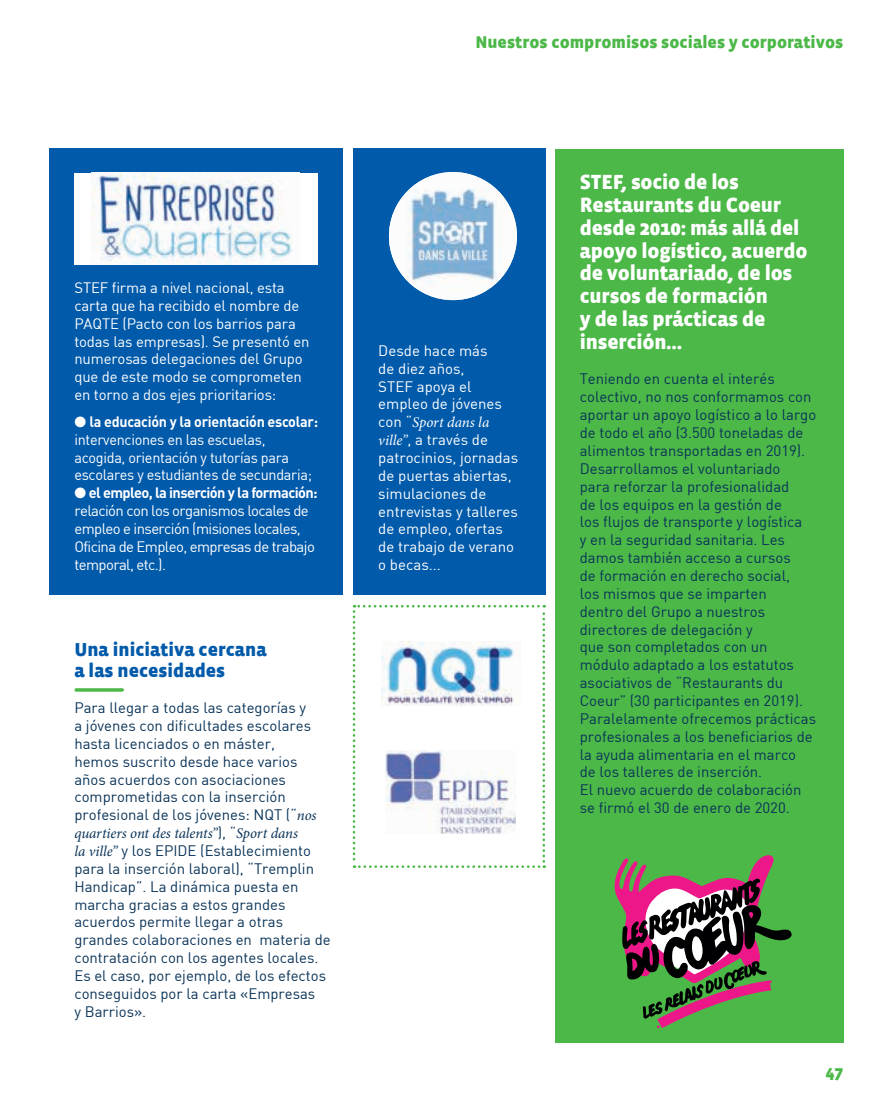
<style>
.page{position:relative;width:893px;height:1117px;background:#fff}
.page>*{position:absolute;margin:0;border:0;box-sizing:border-box;transform-origin:0 0}
.t1{font:900 21px/22.8px "Vista Sans";letter-spacing:-.01em;color:#fff}
.t2{font:900 19.25px/21px "Vista Sans";color:#015aaa}
.t3{font:900 17.5px "Vista Sans";color:#4cb848}
.t4{font:900 17.5px "Vista Sans Alt";color:#4cb848}
.t5{font:14.88px/17.8px "DIN";color:#093358}
.t6{font:14.88px/17.8px "DIN";letter-spacing:-.01em;color:#fff}
.t7{font:14.88px/17.8px "DIN";letter-spacing:-.04em;color:#fff}
.t8{font:italic 14.88px "Minion Pro";letter-spacing:-.005em;color:#093358}
.t9{font:italic 14.88px "Minion Pro";letter-spacing:-.005em;color:#fff}
.s1{font-weight:700}
.s2{font-family:"Minion Pro";font-style:italic}
.s3{font-family:"DIN";font-style:normal}
</style>
<div class="page">
<div style="left:555px;top:149px;width:288px;height:893px;background:#4cb848"></div>
<svg style="left:353px;top:604px;width:192px;height:263px"></svg>
<img style="left:385px;top:750px;width:130px;height:83px">
<div style="left:370px;top:641px;width:160px;height:64px;background:#fff"></div>
<img style="left:381px;top:641px;width:140px;height:64px">
<div style="left:353px;top:149px;width:193px;height:446px;background:#015aaa"></div>
<img style="left:389px;top:172px;width:128px;height:128px;border-radius:64px">
<div style="left:50px;top:149px;width:293px;height:446px;background:#015aaa"></div>
<div style="left:74px;top:173px;width:243px;height:91px;background:#fff"></div>
<img style="left:91px;top:173px;width:202px;height:91px">
<hr style="left:76px;top:688px;width:46px;height:3px;background:#4cb848">
<svg style="left:614px;top:855px;width:178px;height:174px"></svg>
<p class="t6" style="left:74px;top:278px;width:237px">STEF firma a nivel nacional, esta carta que ha recibido el nombre de PAQTE (Pacto con los barrios para todas las empresas). Se presentó en numerosas delegaciones del Grupo que de este modo se comprometen en torno a dos ejes prioritarios:</p>
<p class="t6" style="left:74px;top:412px;width:245px">● <span class="s1">la educación y la orientación escolar: </span>intervenciones en las escuelas, acogida, orientación y tutorías para escolares y estudiantes de secundaria;</p>
<p class="t7" style="left:74px;top:483px;width:245px">● <span class="s1">el empleo, la inserción y la formación: </span>relación con los organismos locales de empleo e inserción (misiones locales, Oficina de Empleo, empresas de trabajo temporal, etc.).</p>
<p class="t2" style="left:74px;top:639px;width:194px">Una iniciativa cercana a las necesidades</p>
<p class="t5" style="left:74px;top:698px;width:244px">Para llegar a todas las categorías y a jóvenes con dificultades escolares hasta licenciados o en máster, hemos suscrito desde hace varios años acuerdos con asociaciones comprometidas con la inserción profesional de los jóvenes: NQT (“<span class="s2">nos</span></p>
<p class="t8" style="left:74px;top:823px;width:225px">quartiers ont des talents”<span class="s3">), “</span>Sport dans</p>
<p class="t5" style="left:74px;top:841px;width:258px"><span class="s2">la ville”</span> y los EPIDE (Establecimiento para la inserción laboral), “Tremplin Handicap”. La dinámica puesta en marcha gracias a estos grandes acuerdos permite llegar a otras grandes colaboraciones en materia de contratación con los agentes locales.<br>Es el caso, por ejemplo, de los efectos conseguidos por la carta «Empresas<br>y Barrios».</p>
<p class="t3" style="left:475px;top:33px;width:369px">Nuestros compromisos sociales y corporativos</p>
<p class="t6" style="left:378px;top:341px;width:125px">Desde hace más de diez años,<br>STEF apoya el empleo de jóvenes</p>
<p class="t9" style="left:378px;top:412px;width:113px"><span class="s3">con “</span>Sport dans la</p>
<p class="t6" style="left:378px;top:430px;width:141px"><span class="s2">ville”</span>, a través de patrocinios, jornadas de puertas abiertas, simulaciones de entrevistas y talleres de empleo, ofertas de trabajo de verano o becas...</p>
<h1 class="t1" style="left:580px;top:171px;width:229px">STEF, socio de los<br>Restaurants du Coeur desde 2010: más allá del apoyo logístico, acuerdo de voluntariado, de los cursos de formación<br>y de las prácticas de inserción...</h1>
<p class="t5" style="left:580px;top:370px;width:238px">Teniendo en cuenta el interés colectivo, no nos conformamos con aportar un apoyo logístico a lo largo de todo el año (3.500 toneladas de alimentos transportadas en 2019).<br>Desarrollamos el voluntariado<br>para reforzar la profesionalidad<br>de los equipos en la gestión de<br>los flujos de transporte y logística<br>y en la seguridad sanitaria. Les damos también acceso a cursos<br>de formación en derecho social,<br>los mismos que se imparten<br>dentro del Grupo a nuestros directores de delegación y<br>que son completados con un módulo adaptado a los estatutos asociativos de “Restaurants du<br>Coeur” (30 participantes en 2019).<br>Paralelamente ofrecemos prácticas profesionales a los beneficiarios de la ayuda alimentaria en el marco<br>de los talleres de inserción.<br>El nuevo acuerdo de colaboración se firmó el 30 de enero de 2020.</p>
<p class="t4" style="left:826px;top:1065px;width:19px">47</p>
</div>
